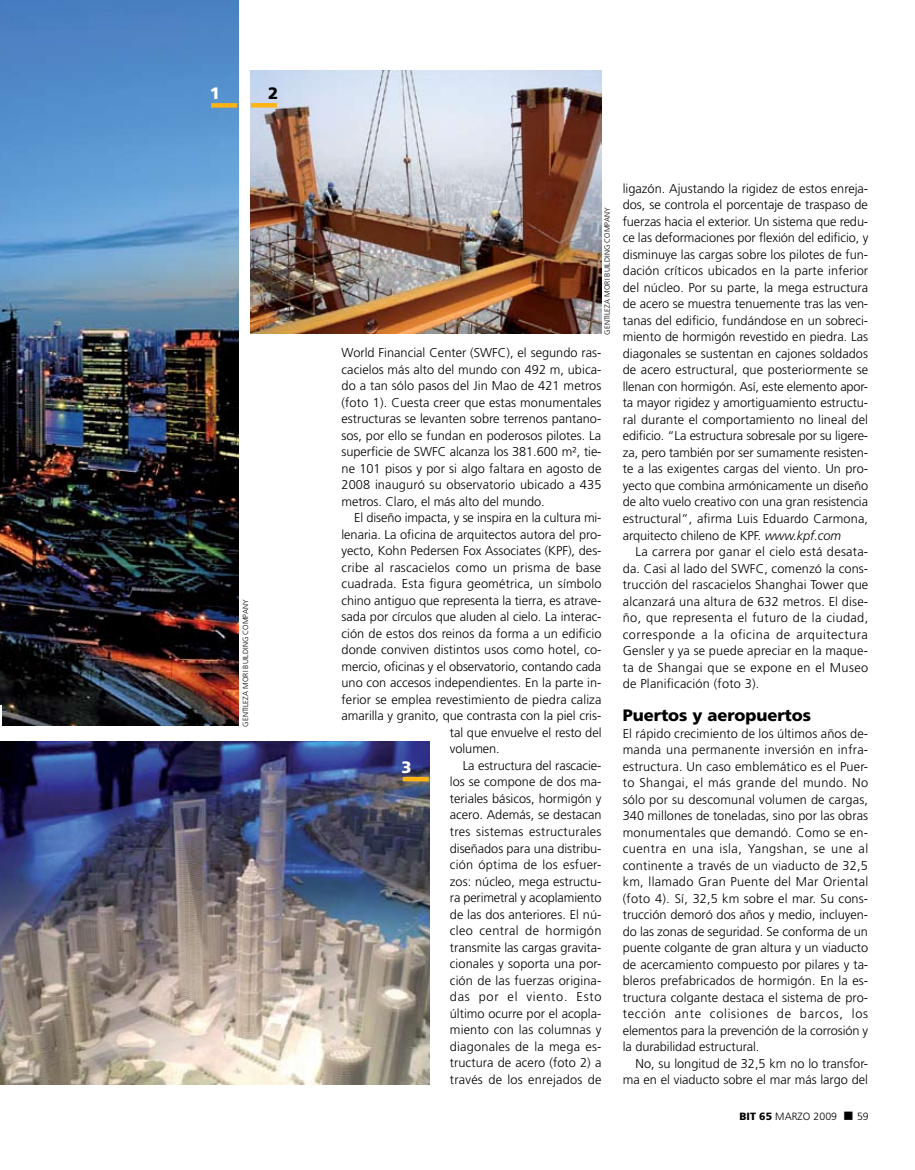
<style>
.page{position:relative;width:915px;height:1170px;background:#fff}
.page>*{position:absolute;margin:0;border:0;box-sizing:border-box;transform-origin:0 0}
.t1{font:900 16.5px "Frutiger";letter-spacing:-.005em;color:#000}
.t2{font:900 16.5px "Frutiger";color:#fff}
.t3{font:300 12.75px/16.5px "Frutiger";color:#000;text-align:justify}
.t4{font:300 12.75px "Frutiger";letter-spacing:.02em;color:#000}
.t5{font:300 12.75px "Frutiger";letter-spacing:.03em;color:#000}
.t6{font:300 12.75px "Frutiger";letter-spacing:.055em;color:#000}
.t7{font:300 10.5px "Frutiger";letter-spacing:.005em;color:#000}
.t8{font:300 7.5px "Frutiger";letter-spacing:.005em;color:#000}
.s1{font-style:italic}
.s2{font-weight:900}
</style>
<div class="page">
<img style="left:0;top:0;width:238px;height:725px">
<hr style="left:0;top:704px;width:2px;height:27px;background:#fff">
<img style="left:251px;top:71px;width:350px;height:262px">
<hr style="left:251px;top:103px;width:26px;height:4px;background:#fcb315">
<div style="left:211px;top:103px;width:26px;height:5px;background:#fcb315"></div>
<img style="left:0;top:741px;width:429px;height:343px">
<div style="left:402px;top:776px;width:26px;height:5px;background:#fcb315"></div>
<p class="t2" style="left:209px;top:83px;width:12px">1</p>
<p class="t1" style="left:268px;top:83px;width:12px">2</p>
<p class="t8" style="left:241px;top:726px;width:127px;rotate:-90deg">Gentileza mori building company</p>
<p class="t8" style="left:602px;top:335px;width:127px;rotate:-90deg">Gentileza mori building company</p>
<p class="t3" style="left:341px;top:344px;width:261px">World Financial Center (SWFC), el segundo ras&shy;cacielos más alto del mundo con 492 m, ubica&shy;do a tan sólo pasos del Jin Mao de 421 metros (foto 1). Cuesta creer que estas monumentales estructuras se levanten sobre terrenos pantano&shy;sos, por ello se fundan en poderosos pilotes. La superficie de SWFC alcanza los 381.600 m², tie&shy;ne 101 pisos y por si algo faltara en agosto de 2008 inauguró su observatorio ubicado a 435 metros. Claro, el más alto del mundo.</p>
<p class="t3" style="left:354px;top:509px;width:248px">El diseño impacta, y se inspira en la cultura mi-</p>
<p class="t3" style="left:341px;top:526px;width:261px">lenaria. La oficina de arquitectos autora del pro-</p>
<p class="t3" style="left:341px;top:542px;width:261px">yecto, Kohn Pedersen Fox Associates (KPF), des-</p>
<p class="t4" style="left:341px;top:560px;width:261px">cribe al rascacielos como un prisma de base</p>
<p class="t3" style="left:341px;top:575px;width:261px">cuadrada. Esta figura geométrica, un símbolo</p>
<p class="t3" style="left:341px;top:592px;width:261px">chino antiguo que representa la tierra, es atrave-</p>
<p class="t3" style="left:341px;top:608px;width:261px">sada por círculos que aluden al cielo. La interac-</p>
<p class="t3" style="left:341px;top:625px;width:261px">ción de estos dos reinos da forma a un edificio</p>
<p class="t3" style="left:341px;top:641px;width:261px">donde conviven distintos usos como hotel, co-</p>
<p class="t3" style="left:341px;top:658px;width:261px">mercio, oficinas y el observatorio, contando cada</p>
<p class="t3" style="left:341px;top:674px;width:261px">uno con accesos independientes. En la parte in-</p>
<p class="t3" style="left:341px;top:691px;width:261px">ferior se emplea revestimiento de piedra caliza</p>
<p class="t3" style="left:341px;top:707px;width:261px">amarilla y granito, que contrasta con la piel cris-</p>
<p class="t3" style="left:449px;top:724px;width:153px">tal que envuelve el resto del</p>
<p class="t3" style="left:449px;top:740px;width:51px">volumen.</p>
<p class="t3" style="left:462px;top:757px;width:140px">La estructura del rascacie-</p>
<p class="t3" style="left:449px;top:773px;width:153px">los se compone de dos ma-</p>
<p class="t3" style="left:449px;top:790px;width:153px">teriales básicos, hormigón y</p>
<p class="t3" style="left:449px;top:806px;width:153px">acero. Además, se destacan</p>
<p class="t4" style="left:449px;top:824px;width:153px">tres sistemas estructurales</p>
<p class="t3" style="left:449px;top:839px;width:153px">diseñados para una distribu-</p>
<p class="t3" style="left:449px;top:856px;width:153px">ción óptima de los esfuer-</p>
<p class="t3" style="left:449px;top:872px;width:153px">zos: núcleo, mega estructu-</p>
<p class="t3" style="left:449px;top:889px;width:153px">ra perimetral y acoplamiento</p>
<p class="t3" style="left:449px;top:905px;width:153px">de las dos anteriores. El nú-</p>
<p class="t5" style="left:449px;top:923px;width:153px">cleo central de hormigón</p>
<p class="t3" style="left:449px;top:938px;width:153px">transmite las cargas gravita-</p>
<p class="t3" style="left:449px;top:955px;width:153px">cionales y soporta una por-</p>
<p class="t3" style="left:449px;top:971px;width:153px">ción de las fuerzas origina-</p>
<p class="t6" style="left:449px;top:989px;width:153px">das por el viento. Esto</p>
<p class="t3" style="left:449px;top:1004px;width:153px">último ocurre por el acopla-</p>
<p class="t3" style="left:449px;top:1021px;width:153px">miento con las columnas y</p>
<p class="t3" style="left:449px;top:1037px;width:153px">diagonales de la mega es-</p>
<p class="t3" style="left:449px;top:1054px;width:153px">tructura de acero (foto 2) a</p>
<p class="t4" style="left:449px;top:1071px;width:153px">través de los enrejados de</p>
<p class="t2" style="left:401px;top:757px;width:12px">3</p>
<p class="t3" style="left:622px;top:180px;width:247px">ligazón. Ajustando la rigidez de estos enreja&shy;dos, se controla el porcentaje de traspaso de fuerzas hacia el exterior. Un sistema que redu&shy;ce las deformaciones por flexión del edificio, y disminuye las cargas sobre los pilotes de fun&shy;dación críticos ubicados en la parte inferior del núcleo. Por su parte, la mega estructura de acero se muestra tenuemente tras las ven&shy;tanas del edificio, fundándose en un sobreci&shy;miento de hormigón revestido en piedra. Las diagonales se sustentan en cajones soldados de acero estructural, que posteriormente se llenan con hormigón. Así, este elemento apor&shy;ta mayor rigidez y amortiguamiento estructu&shy;ral durante el comportamiento no lineal del edificio. “La estructura sobresale por su ligere&shy;za, pero también por ser sumamente resisten&shy;te a las exigentes cargas del viento. Un pro&shy;yecto que combina armónicamente un diseño de alto vuelo creativo con una gran resistencia estructural”, afirma Luis Eduardo Carmona, arquitecto chileno de KPF. <span class="s1">www.kpf.com</span></p>
<p class="t3" style="left:622px;top:543px;width:247px;text-indent:13px">La carrera por ganar el cielo está desata&shy;da. Casi al lado del SWFC, comenzó la cons&shy;trucción del rascacielos Shanghai Tower que alcanzará una altura de 632 metros. El dise&shy;ño, que representa el futuro de la ciudad, corresponde a la oficina de arquitectura Gensler y ya se puede apreciar en la maque&shy;ta de Shangai que se expone en el M useo de Planificación (foto 3).</p>
<p class="t1" style="left:622px;top:705px;width:190px">Puertos y aeropuertos</p>
<p class="t3" style="left:622px;top:724px;width:247px">El rápido crecimiento de los últimos años de&shy;manda una permanente inversión en infra&shy;estructura. Un caso emblemático es el Puer&shy;to Shangai, el más grande del mundo. No sólo por su descomunal volumen de cargas, 340 millones de toneladas, sino por las obras monumentales que demandó. Como se en&shy;cuentra en una isla, Yangshan, se une al continente a través de un viaducto de 32,5 km, llamado Gran Puente del Mar Oriental (foto 4). Sí, 32,5 km sobre el mar. Su cons&shy;trucción demoró dos años y medio, incluyen&shy;do las zonas de seguridad. Se conforma de un puente colgante de gran altura y un viaducto de acercamiento compuesto por pilares y ta&shy;bleros prefabricados de hormigón. En la es&shy;tructura colgante destaca el sistema de pro&shy;tección ante colisiones de barcos, los elementos para la prevención de la corrosión y la durabilidad estructural.</p>
<p class="t3" style="left:622px;top:1054px;width:247px;text-align:right">No, su longitud de 32,5 km no lo transfor&shy;ma en el viaducto sobre el mar más largo del</p>
<p class="t7" style="left:739px;top:1110px;width:131px"><span class="s2">BIT 65</span> marzo 2009 ■ 59</p>
</div>
